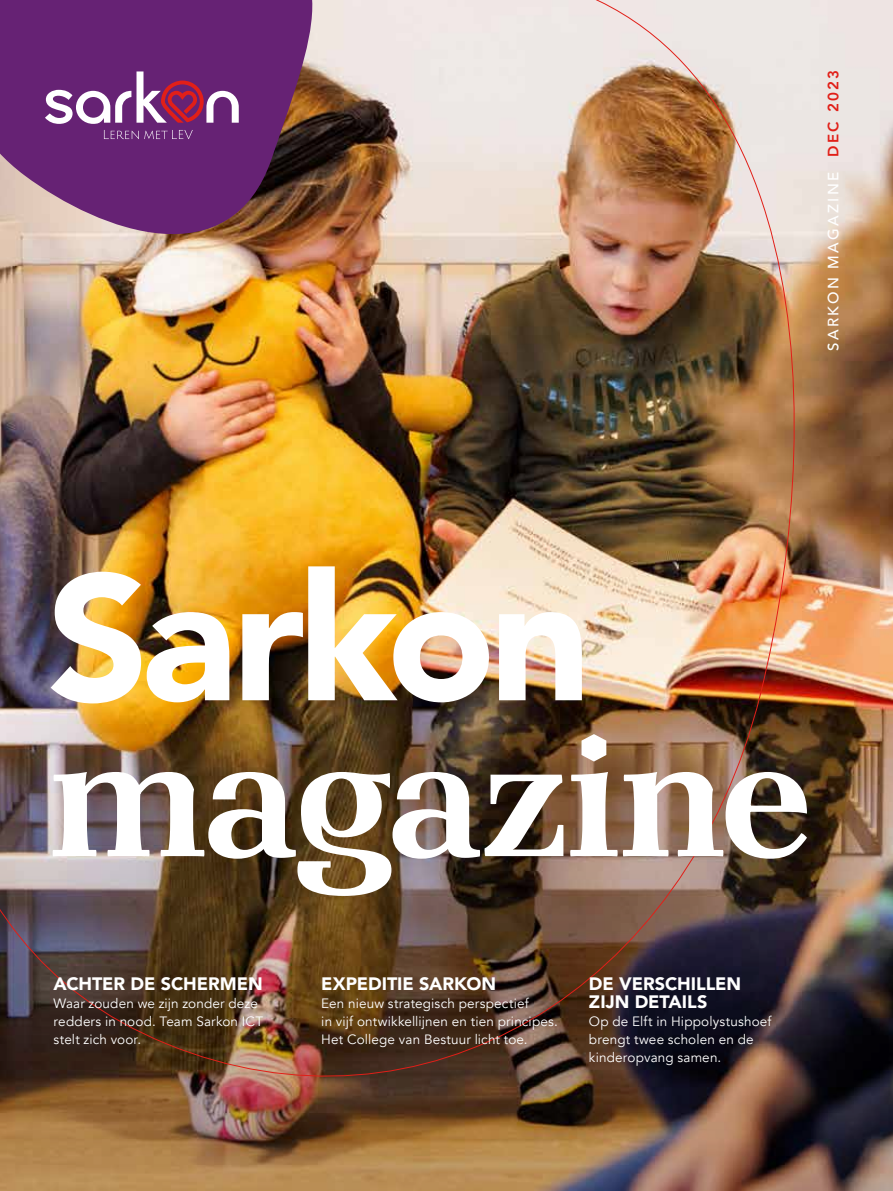
<style>
.page{position:relative;width:893px;height:1191px;background:#fff}
.page>*{position:absolute;margin:0;border:0;box-sizing:border-box;transform-origin:0 0}
.t1{font:700 177px "Poltawski Nowy";letter-spacing:-.03em;color:#fff}
.t2{font:900 177px "Avenir";letter-spacing:-.035em;color:#fff}
.t3{font:900 18px/18px "Avenir";color:#fff}
.t4{font:500 15px "Avenir";letter-spacing:.155em;color:#fff}
.t5{font:13.5px/18px "Avenir";letter-spacing:.01em;color:#fff}
.s1{font-weight:800;color:#e11f18}
</style>
<div class="page">
<img style="left:0;top:0;width:893px;height:1191px">
<img style="left:0;top:0;width:834px;height:1149px">
<img style="left:0;top:0;width:351px;height:278px">
<svg style="left:104px;top:130px;width:89px;height:9px"></svg>
<svg style="left:45px;top:90px;width:86px;height:34px"></svg>
<svg style="left:137px;top:71px;width:102px;height:52px"></svg>
<p class="t4" style="left:820px;top:351px;width:282px;rotate:-90deg">SARKON MAGAZINE <span class="s1">DEC 2023</span></p>
<h1 class="t2" style="left:47px;top:487px;width:545px">Sarkon</h1>
<h1 class="t1" style="left:47px;top:661px;width:768px">magazine</h1>
<h2 class="t3" style="left:54px;top:974px;width:211px">ACHTER DE SCHERMEN</h2>
<p class="t5" style="left:54px;top:995px;width:211px">Waar zouden we zijn zonder deze redders in nood. Team Sarkon ICT stelt zich voor.</p>
<h2 class="t3" style="left:321px;top:974px;width:176px">EXPEDITIE SARKON</h2>
<p class="t5" style="left:321px;top:995px;width:238px">Een nieuw strategisch perspectief<br>in vijf ontwikkellijnen en tien principes.<br>Het College van Bestuur licht toe.</p>
<h2 class="t3" style="left:589px;top:974px;width:154px">DE VERSCHILLEN<br>ZIJN DETAILS</h2>
<p class="t5" style="left:589px;top:1013px;width:184px">Op de Elft in Hippolystushoef brengt twee scholen en de kinderopvang samen.</p>
</div>
